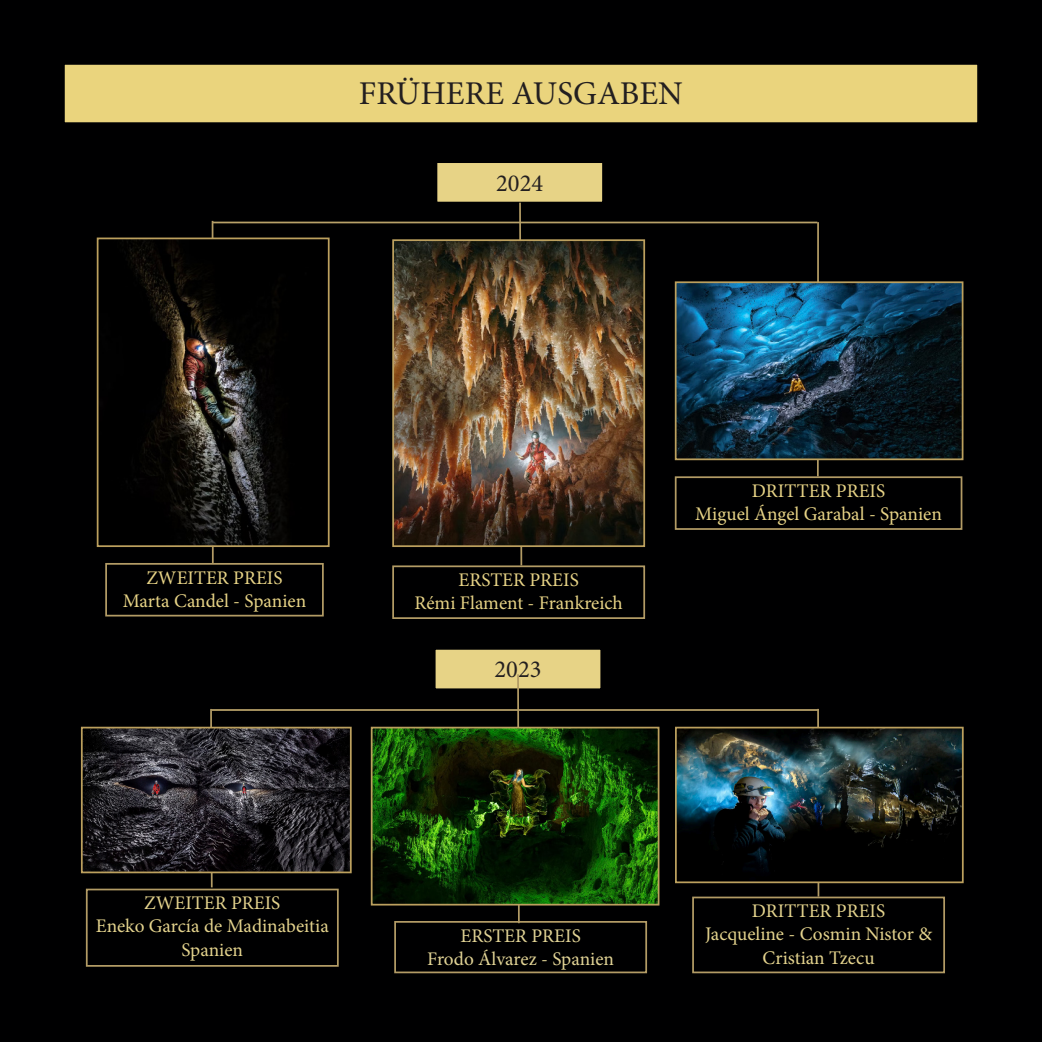
<style>
.page{position:relative;width:1042px;height:1042px;background:#000001}
.page>*{position:absolute;margin:0;border:0;box-sizing:border-box;transform-origin:0 0}
.t1{font:33.25px "Minion Pro";color:#231f20}
.t2{font:24.5px "Minion Pro";color:#231f20}
.t3{font:19.25px "Minion Pro";color:#e7d386}
.t4{font:19.25px/23.1px "Minion Pro";color:#e4d38d;text-align:center}
.t5{font:19.25px "Minion Pro";color:#e1d395}
</style>
<div class="page">
<div style="left:436px;top:162px;width:167px;height:41px;background:#e7d386"></div>
<div style="left:435px;top:161px;width:169px;height:42px;border:2px solid #000002"></div>
<div style="left:105px;top:563px;width:219px;height:53px;border:2px solid #b29b65"></div>
<div style="left:392px;top:565px;width:253px;height:54px;border:2px solid #b29b65"></div>
<div style="left:675px;top:476px;width:287px;height:54px;border:2px solid #b29b65"></div>
<div style="left:64px;top:64px;width:914px;height:59px;background:#ead47d"></div>
<div style="left:63px;top:63px;width:916px;height:61px;border:2px solid #000002"></div>
<svg style="left:518px;top:201px;width:5px;height:366px"></svg>
<hr style="left:213px;top:222px;width:604px;height:1px;background:#b8a169">
<hr style="left:212px;top:221px;width:2px;height:342px;background:#b29b65">
<hr style="left:817px;top:222px;width:2px;height:254px;background:#b29b65">
<img style="left:395px;top:242px;width:247px;height:302px">
<div style="left:392px;top:239px;width:253px;height:308px;border:2px solid #bca05e"></div>
<img style="left:100px;top:240px;width:227px;height:304px">
<div style="left:97px;top:237px;width:233px;height:310px;border:2px solid #bca05e"></div>
<img style="left:678px;top:284px;width:282px;height:173px">
<div style="left:675px;top:281px;width:288px;height:179px;border:2px solid #bca05e"></div>
<div style="left:435px;top:649px;width:166px;height:40px;background:#e7d386"></div>
<div style="left:434px;top:648px;width:168px;height:42px;border:2px solid #000002"></div>
<div style="left:86px;top:888px;width:253px;height:79px;border:2px solid #b29b65"></div>
<svg style="left:516px;top:674px;width:5px;height:251px"></svg>
<hr style="left:211px;top:709px;width:607px;height:2px;background:#b8a169">
<svg style="left:209px;top:707px;width:4px;height:182px"></svg>
<hr style="left:817px;top:709px;width:2px;height:187px;background:#b29b65">
<img style="left:678px;top:730px;width:282px;height:150px">
<div style="left:675px;top:727px;width:288px;height:156px;border:2px solid #bca05e"></div>
<img style="left:374px;top:730px;width:282px;height:172px">
<div style="left:371px;top:727px;width:288px;height:178px;border:2px solid #bca05e"></div>
<div style="left:394px;top:921px;width:253px;height:52px;border:2px solid #b29b65"></div>
<div style="left:692px;top:896px;width:253px;height:77px;border:2px solid #b29b65"></div>
<img style="left:84px;top:730px;width:265px;height:140px">
<div style="left:81px;top:727px;width:271px;height:146px;border:2px solid #bca05e"></div>
<p class="t1" style="left:359px;top:71px;width:325px">FRÜHERE AUSGABEN</p>
<p class="t2" style="left:496px;top:166px;width:49px">2024</p>
<p class="t3" style="left:146px;top:564px;width:138px">ZWEITER PREIS</p>
<p class="t3" style="left:123px;top:588px;width:185px">Marta Candel - Spanien</p>
<p class="t3" style="left:458px;top:567px;width:122px">ERSTER PREIS</p>
<p class="t3" style="left:414px;top:590px;width:210px">Rémi Flament - Frankreich</p>
<p class="t2" style="left:494px;top:653px;width:49px">2023</p>
<p class="t3" style="left:752px;top:478px;width:135px">DRITTER PREIS</p>
<p class="t3" style="left:695px;top:501px;width:248px">Miguel Ángel Garabal - Spanien</p>
<p class="t4" style="left:144px;top:892px;width:138px">ZWEITER PREIS</p>
<p class="t4" style="left:96px;top:915px;width:234px">Eneko García de Madinabeitia<br>Spanien</p>
<p class="t5" style="left:460px;top:922px;width:122px">ERSTER PREIS</p>
<p class="t5" style="left:427px;top:946px;width:188px">Frodo Álvarez - Spanien</p>
<p class="t4" style="left:752px;top:899px;width:135px">DRITTER PREIS</p>
<p class="t4" style="left:705px;top:923px;width:228px">Jacqueline - Cosmin Nistor &amp;<br>Cristian Tzecu</p>
</div>
